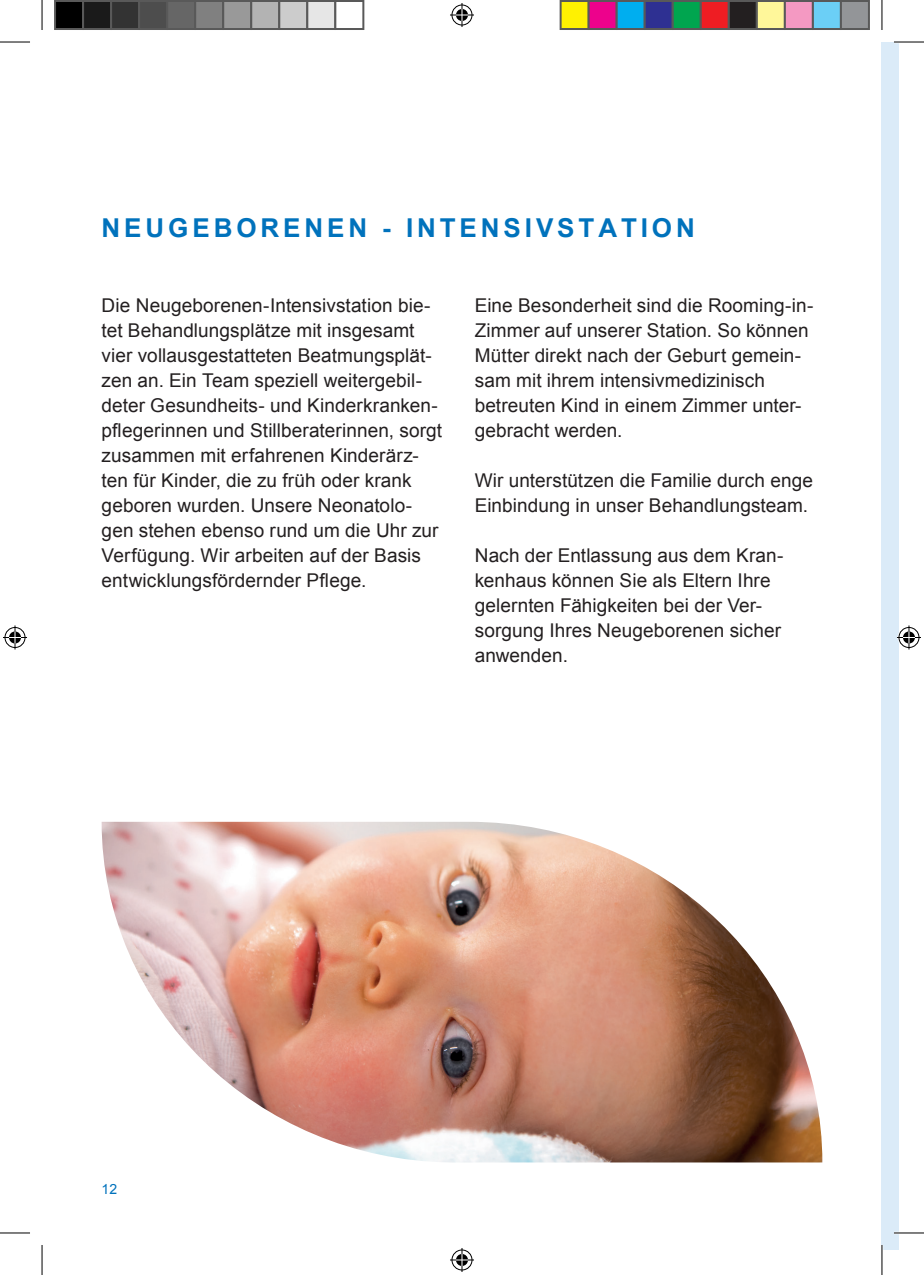
<style>
.page{position:relative;width:924px;height:1275px;background:#fff}
.page>*{position:absolute;margin:0;border:0;box-sizing:border-box;transform-origin:0 0}
.t1{font:700 26px "Arial";letter-spacing:.15em;color:#0072bc}
.t2{font:19px/25px "Arial";letter-spacing:.005em;color:#231f20}
.t3{font:14px "Arial";color:#0072bc}
</style>
<div class="page">
<div style="left:881px;top:42px;width:17px;height:1208px;background:#dbebf8"></div>
<img style="left:102px;top:822px;width:720px;height:340px">
<hr style="left:893px;top:1231px;width:30px;height:3px;background:#fff">
<hr style="left:0;top:42px;width:30px;height:1px;background:#000">
<hr style="left:893px;top:42px;width:30px;height:1px;background:#000">
<hr style="left:0;top:1232px;width:30px;height:1px;background:#000">
<hr style="left:893px;top:1232px;width:30px;height:1px;background:#000">
<hr style="left:42px;top:0;width:1px;height:30px;background:#000">
<hr style="left:42px;top:1245px;width:1px;height:30px;background:#000">
<hr style="left:881px;top:0;width:1px;height:30px;background:#000">
<hr style="left:881px;top:1245px;width:1px;height:30px;background:#000">
<svg style="left:450px;top:3px;width:24px;height:24px"></svg>
<svg style="left:450px;top:1248px;width:24px;height:24px"></svg>
<svg style="left:3px;top:625px;width:24px;height:24px"></svg>
<svg style="left:897px;top:625px;width:23px;height:24px"></svg>
<div style="left:55px;top:1px;width:28px;height:28px;background:#000"></div>
<div style="left:54px;top:0;width:30px;height:30px;border:2px solid #595959"></div>
<div style="left:83px;top:1px;width:28px;height:28px;background:#1a1a1a"></div>
<div style="left:82px;top:0;width:30px;height:30px;border:2px solid #595959"></div>
<div style="left:111px;top:1px;width:28px;height:28px;background:#333"></div>
<div style="left:110px;top:0;width:30px;height:30px;border:2px solid #595959"></div>
<div style="left:139px;top:1px;width:28px;height:28px;background:#4d4d4d"></div>
<div style="left:138px;top:0;width:30px;height:30px;border:2px solid #595959"></div>
<div style="left:167px;top:1px;width:28px;height:28px;background:#666"></div>
<div style="left:166px;top:0;width:30px;height:30px;border:2px solid #595959"></div>
<div style="left:195px;top:1px;width:28px;height:28px;background:#808080"></div>
<div style="left:194px;top:0;width:30px;height:30px;border:2px solid #595959"></div>
<div style="left:223px;top:1px;width:28px;height:28px;background:#999"></div>
<div style="left:222px;top:0;width:30px;height:30px;border:2px solid #595959"></div>
<div style="left:251px;top:1px;width:28px;height:28px;background:#b3b3b3"></div>
<div style="left:250px;top:0;width:30px;height:30px;border:2px solid #595959"></div>
<div style="left:279px;top:1px;width:28px;height:28px;background:#ccc"></div>
<div style="left:278px;top:0;width:30px;height:30px;border:2px solid #595959"></div>
<div style="left:307px;top:1px;width:28px;height:28px;background:#e6e6e6"></div>
<div style="left:306px;top:0;width:30px;height:30px;border:2px solid #595959"></div>
<div style="left:334px;top:0;width:30px;height:30px;border:2px solid #595959"></div>
<div style="left:560px;top:1px;width:28px;height:28px;background:#fff101"></div>
<div style="left:559px;top:0;width:30px;height:30px;border:2px solid #595959"></div>
<div style="left:588px;top:1px;width:28px;height:28px;background:#ed028c"></div>
<div style="left:587px;top:0;width:30px;height:30px;border:2px solid #595959"></div>
<div style="left:616px;top:1px;width:28px;height:28px;background:#00aeef"></div>
<div style="left:615px;top:0;width:30px;height:30px;border:2px solid #595959"></div>
<div style="left:644px;top:1px;width:28px;height:28px;background:#2e3092"></div>
<div style="left:643px;top:0;width:30px;height:30px;border:2px solid #595959"></div>
<div style="left:672px;top:1px;width:28px;height:28px;background:#00a54f"></div>
<div style="left:671px;top:0;width:30px;height:30px;border:2px solid #595959"></div>
<div style="left:700px;top:1px;width:28px;height:28px;background:#ee1d23"></div>
<div style="left:699px;top:0;width:30px;height:30px;border:2px solid #595959"></div>
<div style="left:728px;top:1px;width:28px;height:28px;background:#231f20"></div>
<div style="left:727px;top:0;width:30px;height:30px;border:2px solid #595959"></div>
<div style="left:756px;top:1px;width:28px;height:28px;background:#fff79a"></div>
<div style="left:755px;top:0;width:30px;height:30px;border:2px solid #595959"></div>
<div style="left:784px;top:1px;width:28px;height:28px;background:#f499c2"></div>
<div style="left:783px;top:0;width:30px;height:30px;border:2px solid #595959"></div>
<div style="left:812px;top:1px;width:28px;height:28px;background:#6bcff6"></div>
<div style="left:811px;top:0;width:30px;height:30px;border:2px solid #595959"></div>
<div style="left:840px;top:1px;width:28px;height:28px;background:#939598"></div>
<div style="left:839px;top:0;width:30px;height:30px;border:2px solid #595959"></div>
<h1 class="t1" style="left:102px;top:211px;width:594px">NEUGEBORENEN - INTENSIVSTATION</h1>
<p class="t2" style="left:102px;top:293px;width:342px">Die Neugeborenen-Intensivstation bie&shy;tet Behandlungsplätze mit insgesamt vier vollausgestatteten Beatmungsplät&shy;zen an. Ein Team speziell weitergebil&shy;deter Gesundheits- und Kinderkranken&shy;pflegerinnen und Stillberaterinnen, sorgt zusammen mit erfahrenen Kinderärz&shy;ten für Kinder, die zu früh oder krank geboren wurden. Unsere Neonatolo&shy;gen stehen ebenso rund um die Uhr zur Verfügung. Wir arbeiten auf der Basis entwicklungsfördernder Pflege.</p>
<p class="t2" style="left:474px;top:293px;width:340px">Eine Besonderheit sind die Rooming-in-Zimmer auf unserer Station. So können Mütter direkt nach der Geburt gemein&shy;sam mit ihrem intensivmedizinisch betreuten Kind in einem Zimmer unter&shy;gebracht werden.</p>
<p class="t2" style="left:474px;top:468px;width:339px">Wir unterstützen die Familie durch enge<br>Einbindung in unser Behandlungsteam.</p>
<p class="t2" style="left:474px;top:543px;width:310px">Nach der Entlassung aus dem Kran&shy;kenhaus können Sie als Eltern Ihre gelernten Fähigkeiten bei der Ver&shy;sorgung Ihres Neugeborenen sicher anwenden.</p>
<p class="t3" style="left:102px;top:1179px;width:17px">12</p>
</div>
